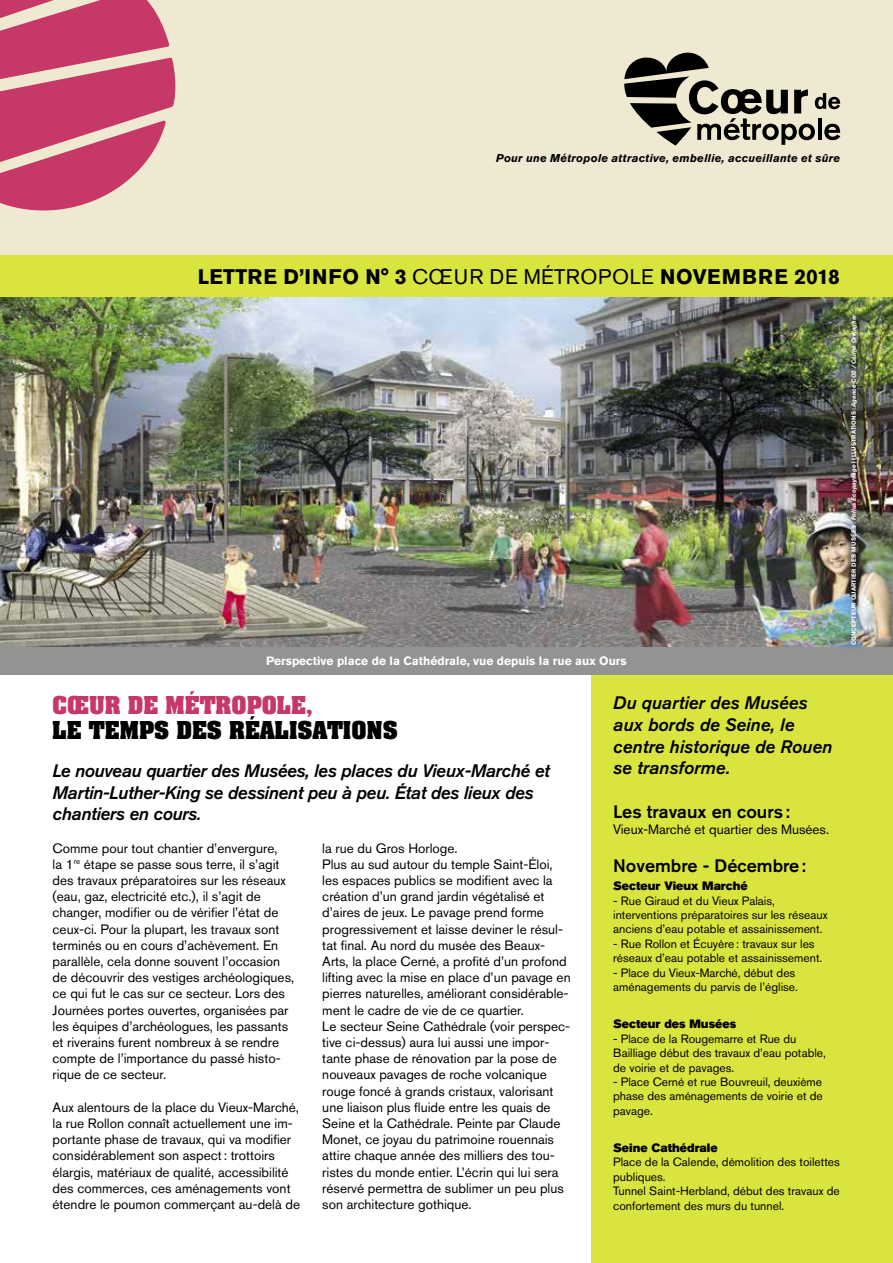
<style>
.page{position:relative;width:893px;height:1263px;background:#fff}
.page>*{position:absolute;margin:0;border:0;box-sizing:border-box;transform-origin:0 0}
.t1{font:700 21px "Akzidenz Grotesk Std";letter-spacing:.025em;color:#000}
.t2{font:700 21px "Aachen Std";color:#000}
.t3{font:700 21px "Aachen Std";color:#c63867}
.t4{font:italic 500 18px/21.6px "Akzidenz Grotesk Std";letter-spacing:-.02em;color:#000}
.t5{font:italic 500 18px/21.6px "Akzidenz Grotesk Std";color:#000}
.t6{font:500 18px "Akzidenz Grotesk Std";color:#000}
.t7{font:13.5px/16.2px "Akzidenz Grotesk Std";color:#000}
.t8{font:12px/14.4px "Akzidenz Grotesk Std";color:#000}
.t9{font:700 12px "Akzidenz Grotesk Std";color:#fff}
.t10{font:12px "Akzidenz Grotesk Std Super";color:#000}
.t11{font:italic 700 11.25px "Akzidenz Grotesk Std";letter-spacing:.02em;color:#000}
.t12{font:700 6px "Akzidenz Grotesk Std";letter-spacing:.015em;color:#fff}
.s1{font-weight:400}
.s2{font-style:italic}
</style>
<div class="page">
<div style="left:0;top:0;width:893px;height:255px;background:#eee9d0"></div>
<svg style="left:0;top:0;width:176px;height:211px"></svg>
<div style="left:0;top:255px;width:893px;height:43px;background:#dae43e"></div>
<img style="left:0;top:298px;width:893px;height:349px">
<div style="left:592px;top:675px;width:301px;height:588px;background:#dae43e"></div>
<svg style="left:624px;top:52px;width:216px;height:94px"></svg>
<div style="left:0;top:647px;width:893px;height:28px;background:#939393"></div>
<div style="left:842px;top:306px;width:24px;height:348px;background:#000;opacity:.75"></div>
<p class="t11" style="left:496px;top:151px;width:346px">Pour une Métropole attractive, embellie, accueillante et sûre</p>
<h1 class="t1" style="left:198px;top:265px;width:644px">LETTRE D’INFO N° 3 <span class="s1">CŒUR DE MÉTROPOLE</span> NOVEMBRE 2018</h1>
<p class="t9" style="left:266px;top:654px;width:362px">Perspective place de la Cathédrale, vue depuis la rue aux Ours</p>
<h1 class="t3" style="left:53px;top:690px;width:262px">CŒUR DE MÉTROPOLE,</h1>
<h1 class="t2" style="left:53px;top:715px;width:347px">LE TEMPS DES RÉALISATIONS</h1>
<h2 class="t4" style="left:53px;top:760px;width:499px">Le nouveau quartier des Musées, les places du Vieux-Marché et<br>Martin-Luther-King se dessinent peu à peu. État des lieux des chantiers en cours.</h2>
<p class="t7" style="left:53px;top:840px;width:243px">Comme pour tout chantier d’envergure,<br>la 1<sup>re</sup> étape se passe sous terre, il s’agit des travaux préparatoires sur les réseaux (eau, gaz, electricité etc.), il s’agit de changer, modifier ou de vérifier l’état de ceux-ci. Pour la plupart, les travaux sont terminés ou en cours d’achèvement. En parallèle, cela donne souvent l’occasion de découvrir des vestiges archéologiques, ce qui fut le cas sur ce secteur. Lors des Journées portes ouvertes, organisées par les équipes d’archéologues, les passants et riverains furent nombreux à se rendre compte de l’importance du passé histo&shy;rique de ce secteur.</p>
<p class="t7" style="left:53px;top:1099px;width:249px">Aux alentours de la place du Vieux-Marché, la rue Rollon connaît actuellement une im&shy;portante phase de travaux, qui va modifier considérablement son aspect: trottoirs élargis, matériaux de qualité, accessibilité des commerces, ces aménagements vont étendre le poumon commerçant au-delà de</p>
<p class="t7" style="left:322px;top:840px;width:250px">la rue du Gros Horloge.<br>Plus au sud autour du temple Saint-Éloi, les espaces publics se modifient avec la création d’un grand jardin végétalisé et d’aires de jeux. Le pavage prend forme progressivement et laisse deviner le résul&shy;tat final. Au nord du musée des Beaux-Arts, la place Cerné, a profité d’un profond lifting avec la mise en place d’un pavage en pierres naturelles, améliorant considérable&shy;ment le cadre de vie de ce quartier.<br>Le secteur Seine Cathédrale (voir perspec&shy;tive ci-dessus) aura lui aussi une impor&shy;tante phase de rénovation par la pose de nouveaux pavages de roche volcanique rouge foncé à grands cristaux, valorisant une liaison plus fluide entre les quais de Seine et la Cathédrale. Peinte par Claude Monet, ce joyau du patrimoine rouennais attire chaque année des milliers des tou&shy;ristes du monde entier. L’écrin qui lui sera réservé permettra de sublimer un peu plus son architecture gothique.</p>
<h2 class="t5" style="left:613px;top:692px;width:221px">Du quartier des Musées aux bords de Seine, le centre historique de Rouen se transforme.</h2>
<h2 class="t6" style="left:613px;top:800px;width:178px">Les travaux en cours:</h2>
<p class="t7" style="left:613px;top:821px;width:217px">Vieux-Marché et quartier des Musées.</p>
<h2 class="t6" style="left:613px;top:854px;width:194px">Novembre - Décembre:</h2>
<p class="t10" style="left:613px;top:879px;width:136px">Secteur Vieux Marché</p>
<p class="t8" style="left:613px;top:893px;width:216px">- Rue Giraud et du Vieux Palais, interventions préparatoires sur les réseaux anciens d’eau potable et assainissement.</p>
<p class="t8" style="left:613px;top:936px;width:211px">- Rue Rollon et Écuyère: travaux sur les réseaux d’eau potable et assainissement.</p>
<p class="t8" style="left:613px;top:965px;width:186px">- Place du Vieux-Marché, début des aménagements du parvis de l’église.</p>
<p class="t10" style="left:613px;top:1017px;width:124px">Secteur des Musées</p>
<p class="t8" style="left:613px;top:1031px;width:214px">- Place de la Rougemarre et Rue du<br>Bailliage début des travaux d’eau potable, de voirie et de pavages.</p>
<p class="t8" style="left:613px;top:1074px;width:211px;text-align:justify">- Place Cerné et rue Bouvreuil, deuxième phase des aménagements de voirie et de pavage.</p>
<p class="t10" style="left:613px;top:1141px;width:106px">Seine Cathédrale</p>
<p class="t8" style="left:613px;top:1155px;width:228px">Place de la Calende, démolition des toilettes publiques.<br>Tunnel Saint-Herbland, début des travaux de confortement des murs du tunnel.</p>
<p class="t12" style="left:850px;top:645px;width:333px;rotate:-90deg">CONCEPTEUR QUARTIER DES MUSÉES: <span class="s2">Folius Ecopaysage</span> | ILLUSTRATIONS: <span class="s2">Agence CO2 / Céline Orsingher</span></p>
</div>
